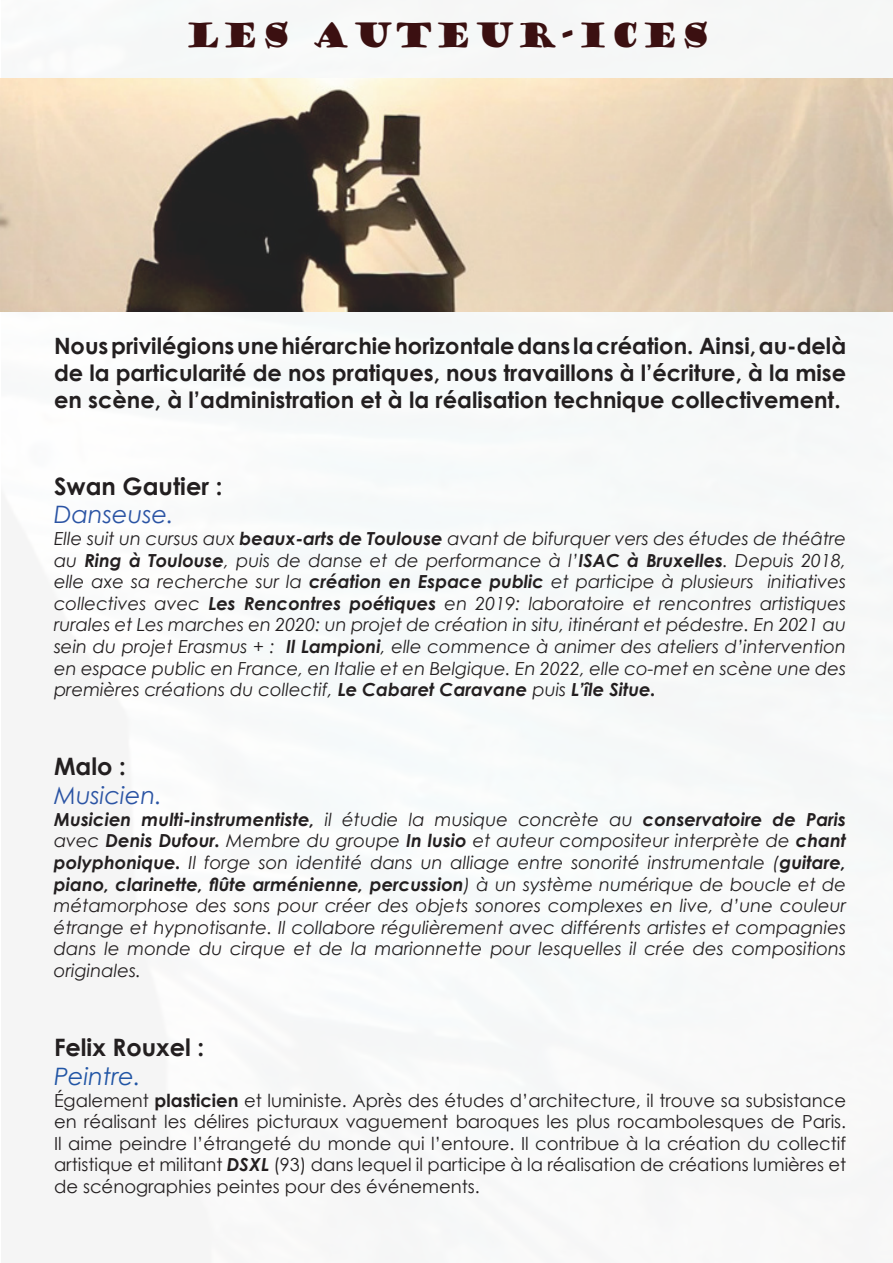
<style>
.page{position:relative;width:893px;height:1263px;background:#fff}
.page>*{position:absolute;margin:0;border:0;box-sizing:border-box;transform-origin:0 0}
.t1{font:32.7px "Goudy Stout";letter-spacing:.09em;color:#3b1011;scale:.92 1}
.t2{font:700 24px "Century Gothic";color:#231f20}
.t3{font:italic 24px "Century Gothic";color:#2b54a4}
.t4{font:italic 24px "Century Gothic";color:#2155a5}
.t5{font:700 22.5px/27px "Century Gothic";color:#231f20;text-align:justify}
.t6{font:italic 18px/21.6px "Century Gothic";color:#231f20;text-align:justify}
.t7{font:18px/21.6px "Century Gothic";color:#231f20;text-align:justify}
.s1{font-weight:700}
.s2{font-weight:700;font-style:italic}
</style>
<div class="page">
<img style="left:0;top:78px;width:893px;height:234px">
<h1 class="t1" style="left:185px;top:14px;width:572px">LES AUTEUR-ICES</h1>
<p class="t5" style="left:54px;top:331px;width:794px">Nous privilégions une hiérarchie horizontale dans la création. Ainsi, au-delà de la particularité de nos pratiques, nous travaillons à l’écriture, à la mise en scène, à l’administration et à la réalisation technique collectivement.</p>
<h2 class="t2" style="left:54px;top:468px;width:170px">Swan Gautier :</h2>
<h2 class="t3" style="left:54px;top:498px;width:121px">Danseuse.</h2>
<p class="t6" style="left:54px;top:527px;width:794px">Elle suit un cursus aux <span class="s1">beaux-arts de Toulouse</span> avant de bifurquer vers des études de théâtre au <span class="s1">Ring à Toulouse</span>, puis de danse et de performance à l’<span class="s1">ISAC à Bruxelles</span>. Depuis 2018, elle axe sa recherche sur la <span class="s1">création en Espace public</span> et participe à plusieurs initiatives collectives avec <span class="s1">Les Rencontres poétiques</span> en 2019: laboratoire et rencontres artistiques rurales et Les marches en 2020: un projet de création in situ, itinérant et pédestre. En 2021 au sein du projet Erasmus + : <span class="s1">Il Lampioni</span>, elle commence à animer des ateliers d’intervention en espace public en France, en Italie et en Belgique. En 2022, elle co-met en scène une des premières créations du collectif, <span class="s1">Le Cabaret Caravane</span> puis <span class="s1">L’île Situe.</span></p>
<h2 class="t2" style="left:54px;top:748px;width:73px">Malo :</h2>
<h2 class="t3" style="left:54px;top:779px;width:109px">Musicien.</h2>
<p class="t6" style="left:54px;top:808px;width:794px"><span class="s1">Musicien multi-instrumentiste,</span> il étudie la musique concrète au <span class="s1">conservatoire de Paris </span>avec <span class="s1">Denis Dufour.</span> Membre du groupe <span class="s1">In lusio</span> et auteur compositeur interprète de <span class="s1">chant polyphonique.</span> Il forge son identité dans un alliage entre sonorité instrumentale (<span class="s1">guitare, piano, clarinette, flûte arménienne, percussion</span>) à un système numérique de boucle et de métamorphose des sons pour créer des objets sonores complexes en live, d’une couleur étrange et hypnotisante. Il collabore régulièrement avec différents artistes et compagnies dans le monde du cirque et de la marionnette pour lesquelles il crée des compositions originales.</p>
<h2 class="t2" style="left:54px;top:1029px;width:152px">Felix Rouxel :</h2>
<h2 class="t4" style="left:54px;top:1059px;width:88px">Peintre.</h2>
<p class="t7" style="left:54px;top:1089px;width:794px">Également <span class="s1">plasticien</span> et luministe. Après des études d’architecture, il trouve sa subsistance en réalisant les délires picturaux vaguement baroques les plus rocambolesques de Paris.<br>Il aime peindre l’étrangeté du monde qui l’entoure. Il contribue à la création du collectif artistique et militant <span class="s2">DSXL</span> (93) dans lequel il participe à la réalisation de créations lumières et de scénographies peintes pour des événements.</p>
</div>
